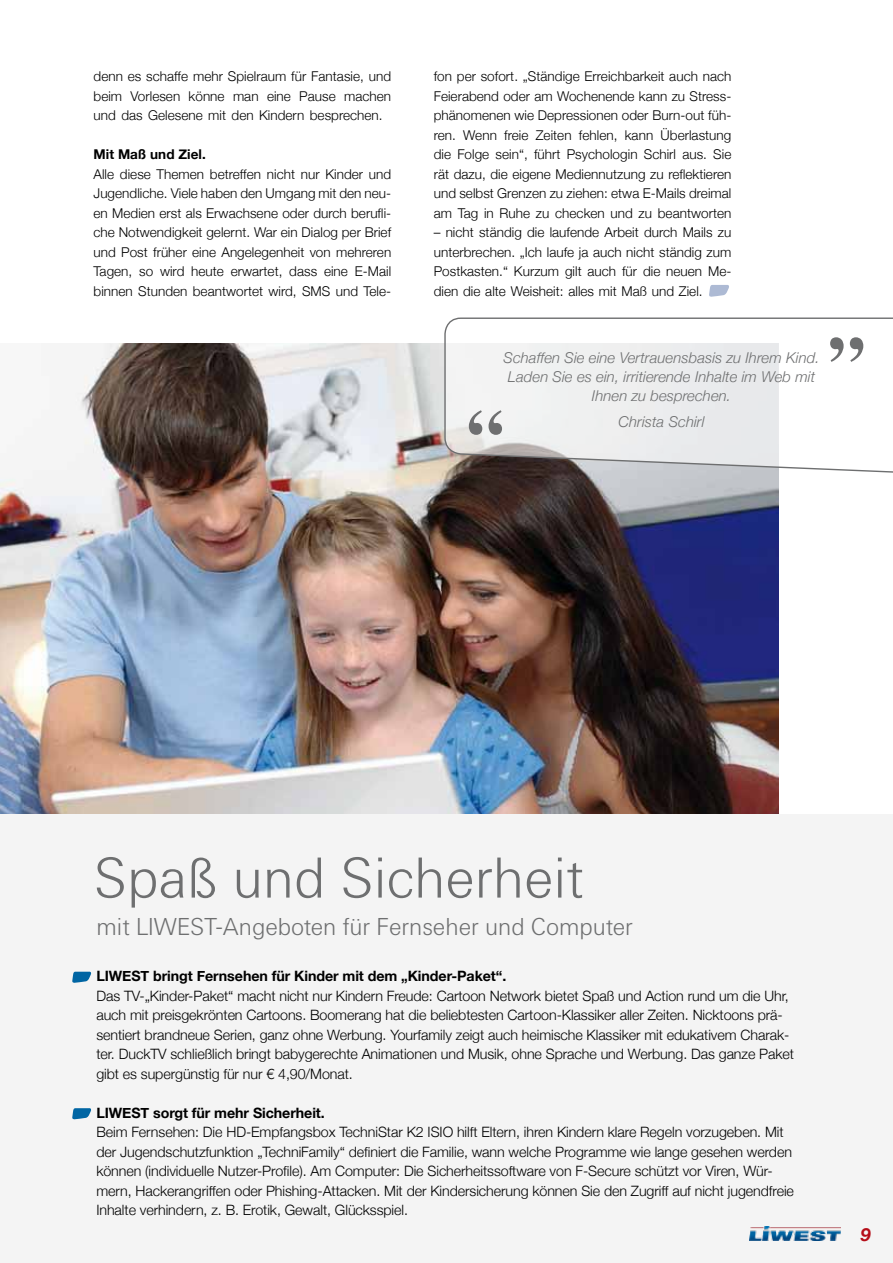
<style>
.page{position:relative;width:893px;height:1263px;background:#fff}
.page>*{position:absolute;margin:0;border:0;box-sizing:border-box;transform-origin:0 0}
.t1{font:700 73.2px "Times";color:#6e6f70}
.t2{font:300 60px "Unitus T";color:#6e6f70}
.t3{font:300 25.5px "Unitus T";color:#6e6f70}
.t4{font:italic 700 18px "Helvetica Neue";color:#b50d18}
.t5{font:italic 300 15px/19.2px "Helvetica Neue";letter-spacing:.005em;color:#6e6f70;text-align:center}
.t6{font:300 14.25px/19.5px "Helvetica Neue";letter-spacing:-.005em;color:#000}
.t7{font:700 14.25px "Helvetica Neue";letter-spacing:-.005em;color:#000}
.t8{font:300 13.5px/19.5px "Helvetica Neue";letter-spacing:.005em;color:#000;text-align:justify}
.t9{font:700 13.5px "Helvetica Neue";letter-spacing:.005em;color:#000}
</style>
<div class="page">
<img style="left:0;top:343px;width:778px;height:471px">
<div style="left:0;top:814px;width:893px;height:449px;background:#f4f4f4"></div>
<svg style="left:709px;top:285px;width:20px;height:12px"></svg>
<img style="left:749px;top:1226px;width:91px;height:14px">
<svg style="left:72px;top:971px;width:20px;height:12px"></svg>
<svg style="left:72px;top:1108px;width:19px;height:11px"></svg>
<svg style="left:444px;top:317px;width:449px;height:157px"></svg>
<p class="t8" style="left:94px;top:66px;width:299px">denn es schaffe mehr Spielraum für Fantasie, und beim Vorlesen könne man eine Pause machen und das Gelesene mit den Kindern besprechen.</p>
<p class="t9" style="left:94px;top:146px;width:114px">Mit Maß und Ziel.</p>
<p class="t8" style="left:94px;top:164px;width:299px">Alle diese Themen betreffen nicht nur Kinder und Jugendliche. Viele haben den Umgang mit den neu&shy;en Medien erst als Erwachsene oder durch berufli&shy;che Notwendigkeit gelernt. War ein Dialog per Brief und Post früher eine Angelegenheit von mehreren Tagen, so wird heute erwartet, dass eine E-Mail binnen Stunden beantwortet wird, SMS und Tele-</p>
<p class="t8" style="left:434px;top:66px;width:299px">fon per sofort. „Ständige Erreichbarkeit auch nach Feierabend oder am Wochenende kann zu Stress&shy;phänomenen wie Depressionen oder Burn-out füh&shy;ren. Wenn freie Zeiten fehlen, kann Überlastung die Folge sein“, führt Psychologin Schirl aus. Sie rät dazu, die eigene Mediennutzung zu reflektieren und selbst Grenzen zu ziehen: etwa E-Mails dreimal am Tag in Ruhe zu checken und zu beantworten</p>
<p class="t8" style="left:434px;top:222px;width:299px">– nicht ständig die laufende Arbeit durch Mails zu unterbrechen. „Ich laufe ja auch nicht ständig zum Postkasten.“ Kurzum gilt auch für die neuen Me&shy;dien die alte Weisheit: alles mit Maß und Ziel.</p>
<p class="t5" style="left:504px;top:348px;width:317px">Schaffen Sie eine Vertrauensbasis zu Ihrem Kind.<br>Laden Sie es ein, irritierende Inhalte im Web mit<br>Ihnen zu besprechen.</p>
<p class="t5" style="left:619px;top:412px;width:87px">Christa Schirl</p>
<h1 class="t1" style="left:466px;top:366px;width:38px">“</h1>
<h1 class="t1" style="left:866px;top:406px;width:38px;rotate:-180deg">“</h1>
<h2 class="t2" style="left:94px;top:843px;width:491px">Spaß und Sicherheit</h2>
<h3 class="t3" style="left:97px;top:912px;width:538px">mit LIWEST-Angeboten für Fernseher und Computer</h3>
<p class="t7" style="left:96px;top:967px;width:411px">LIWEST bringt Fernsehen für Kinder mit dem „Kinder-Paket“.</p>
<p class="t6" style="left:96px;top:986px;width:699px">Das TV-„Kinder-Paket“ macht nicht nur Kindern Freude: Cartoon Network bietet Spaß und Action rund um die Uhr, auch mit preisgekrönten Cartoons. Boomerang hat die beliebtesten Cartoon-Klassiker aller Zeiten. Nicktoons prä&shy;sentiert brandneue Serien, ganz ohne Werbung. Yourfamily zeigt auch heimische Klassiker mit edukativem Charak&shy;ter. DuckTV schließlich bringt babygerechte Animationen und Musik, ohne Sprache und Werbung. Das ganze Paket gibt es supergünstig für nur € 4,90/Monat.</p>
<p class="t7" style="left:96px;top:1104px;width:230px">LIWEST sorgt für mehr Sicherheit.</p>
<p class="t6" style="left:96px;top:1122px;width:699px">Beim Fernsehen: Die HD-Empfangsbox TechniStar K2 ISIO hilft Eltern, ihren Kindern klare Regeln vorzugeben. Mit der Jugendschutzfunktion „TechniFamily“ definiert die Familie, wann welche Programme wie lange gesehen werden können (individuelle Nutzer-Profile). Am Computer: Die Sicherheitssoftware von F-Secure schützt vor Viren, Wür&shy;mern, Hackerangriffen oder Phishing-Attacken. Mit der Kindersicherung können Sie den Zugriff auf nicht jugendfreie Inhalte verhindern, z. B. Erotik, Gewalt, Glücksspiel.</p>
<h3 class="t4" style="left:861px;top:1223px;width:12px">9</h3>
</div>
